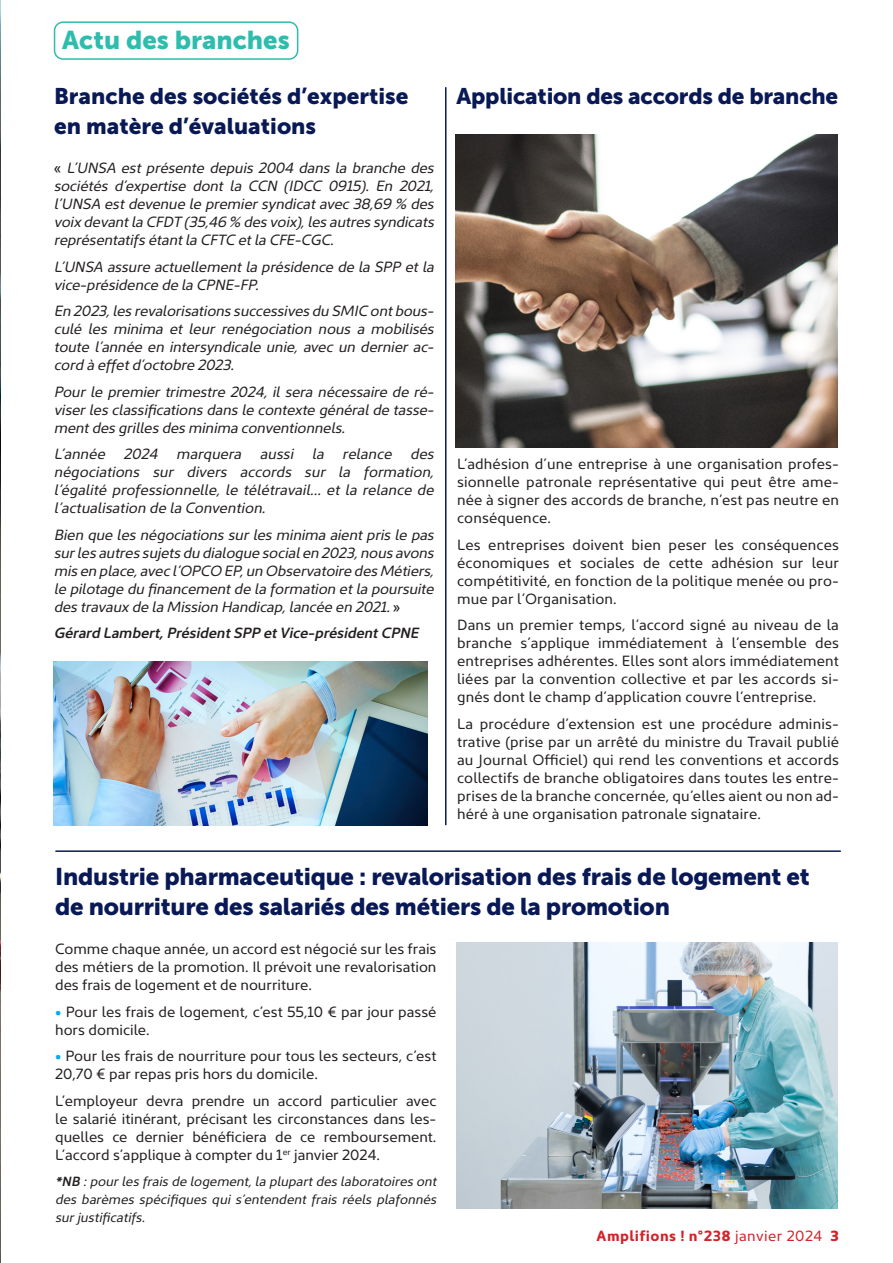
<style>
.page{position:relative;width:893px;height:1263px;background:#fff}
.page>*{position:absolute;margin:0;border:0;box-sizing:border-box;transform-origin:0 0}
.t1{font:25.65px "Museo Sans 900";color:#2dbdad}
.t2{font:24px/30px "Museo Sans 900";letter-spacing:-.01em;color:#091956}
.t3{font:22.5px/30px "Museo Sans 900";color:#091956}
.t4{font:15px/18px "Kyrial Sans Pro";color:#231f20;text-align:justify}
.t5{font:italic 15px/18px "Kyrial Sans Pro";letter-spacing:-.01em;color:#231f20;text-align:justify}
.t6{font:italic 600 15px "Kyrial Sans Pro";letter-spacing:-.01em;color:#231f20}
.t7{font:700 15px "Kyrial Sans Pro";letter-spacing:.03em;color:#d1232a}
.t8{font:italic 13.5px/18px "Kyrial Sans Pro";color:#231f20;text-align:justify}
.s1{font-style:normal}
.s2{color:#00aeef}
.s3{font-weight:600}
.s4{font-weight:400}
.s5{font-weight:900}
</style>
<div class="page">
<img style="left:0;top:0;width:1px;height:1263px">
<hr style="left:56px;top:850px;width:784px;height:2px;background:#091956">
<div style="left:54px;top:21px;width:244px;height:39px;border:2px solid #2dbdad;border-radius:9px"></div>
<hr style="left:445px;top:87px;width:1px;height:738px;background:#091956">
<img style="left:54px;top:662px;width:373px;height:163px">
<img style="left:456px;top:134px;width:382px;height:314px">
<img style="left:456px;top:943px;width:382px;height:266px">
<p class="t1" style="left:62px;top:25px;width:229px">Actu des branches</p>
<p class="t3" style="left:54px;top:81px;width:356px">Branche des sociétés d’expertise en matère d’évaluations</p>
<p class="t5" style="left:54px;top:158px;width:382px"><span class="s1">«</span> L’UNSA est présente depuis 2004 dans la branche des sociétés d’expertise dont la CCN (IDCC 0915). En 2021, l’UNSA est devenue le premier syndicat avec 38,69 % des voix devant la CFDT (35,46 % des voix), les autres syndicats représentatifs étant la CFTC et la CFE-CGC.</p>
<p class="t5" style="left:54px;top:257px;width:382px">L’UNSA assure actuellement la présidence de la SPP et la vice-présidence de la CPNE-FP.</p>
<p class="t5" style="left:54px;top:301px;width:382px">En 2023, les revalorisations successives du SMIC ont bous&shy;culé les minima et leur renégociation nous a mobilisés toute l’année en intersyndicale unie, avec un dernier ac&shy;cord à effet d’octobre 2023.</p>
<p class="t5" style="left:54px;top:382px;width:381px">Pour le premier trimestre 2024, il sera nécessaire de ré&shy;viser les classifications dans le contexte général de tasse&shy;ment des grilles des minima conventionnels.</p>
<p class="t5" style="left:54px;top:444px;width:382px">L’année 2024 marquera aussi la relance des négociations sur divers accords sur la formation, l’égalité professionnelle, le télétravail… et la relance de l’actualisation de la Convention.</p>
<p class="t5" style="left:54px;top:525px;width:382px">Bien que les négociations sur les minima aient pris le pas sur les autres sujets du dialogue social en 2023, nous avons mis en place, avec l’OPCO EP, un Observatoire des Métiers, le pilotage du financement de la formation et la poursuite des travaux de la Mission Handicap, lancée en 2021. <span class="s1">»</span></p>
<p class="t6" style="left:54px;top:622px;width:366px">Gérard Lambert, Président SPP et Vice-président CPNE</p>
<p class="t3" style="left:456px;top:81px;width:383px">Application des accords de branche</p>
<p class="t4" style="left:457px;top:454px;width:383px">L’adhésion d’une entreprise à une organisation profes&shy;sionnelle patronale représentative qui peut être ame&shy;née à signer des accords de branche, n’est pas neutre en conséquence.</p>
<p class="t4" style="left:457px;top:535px;width:383px">Les entreprises doivent bien peser les conséquences économiques et sociales de cette adhésion sur leur compétitivité, en fonction de la politique menée ou pro&shy;mue par l’Organisation.</p>
<p class="t4" style="left:457px;top:615px;width:383px">Dans un premier temps, l’accord signé au niveau de la branche s’applique immédiatement à l’ensemble des entreprises adhérentes. Elles sont alors immédiatement liées par la convention collective et par les accords si&shy;gnés dont le champ d’application couvre l’entreprise.</p>
<p class="t4" style="left:457px;top:714px;width:383px">La procédure d’extension est une procédure adminis&shy;trative (prise par un arrêté du ministre du Travail publié au Journal Officiel) qui rend les conventions et accords collectifs de branche obligatoires dans toutes les entre&shy;prises de la branche concernée, qu’elles aient ou non ad&shy;héré à une organisation patronale signataire.</p>
<p class="t2" style="left:55px;top:861px;width:756px">Industrie pharmaceutique : revalorisation des frais de logement et de nourriture des salariés des métiers de la promotion</p>
<p class="t4" style="left:55px;top:939px;width:383px">Comme chaque année, un accord est négocié sur les frais des métiers de la promotion. Il prévoit une revalorisation des frais de logement et de nourriture.</p>
<p class="t4" style="left:55px;top:1002px;width:383px"><span class="s2">•</span> Pour les frais de logement, c’est 55,10 € par jour passé hors domicile.</p>
<p class="t4" style="left:55px;top:1046px;width:383px"><span class="s2">•</span> Pour les frais de nourriture pour tous les secteurs, c’est<br>20,70 € par repas pris hors du domicile.</p>
<p class="t4" style="left:55px;top:1091px;width:383px">L’employeur devra prendre un accord particulier avec le salarié itinérant, précisant les circonstances dans les&shy;quelles ce dernier bénéficiera de ce remboursement.<br>L’accord s’applique à compter du 1<sup>er</sup> janvier 2024.</p>
<p class="t8" style="left:55px;top:1172px;width:383px"><span class="s3">*NB</span> : pour les frais de logement, la plupart des laboratoires ont des barèmes spécifiques qui s’entendent frais réels plafonnés sur justificatifs.</p>
<p class="t7" style="left:597px;top:1225px;width:244px">Amplifions ! n°238 <span class="s4">janvier 2024</span> <span class="s5">3</span></p>
</div>
